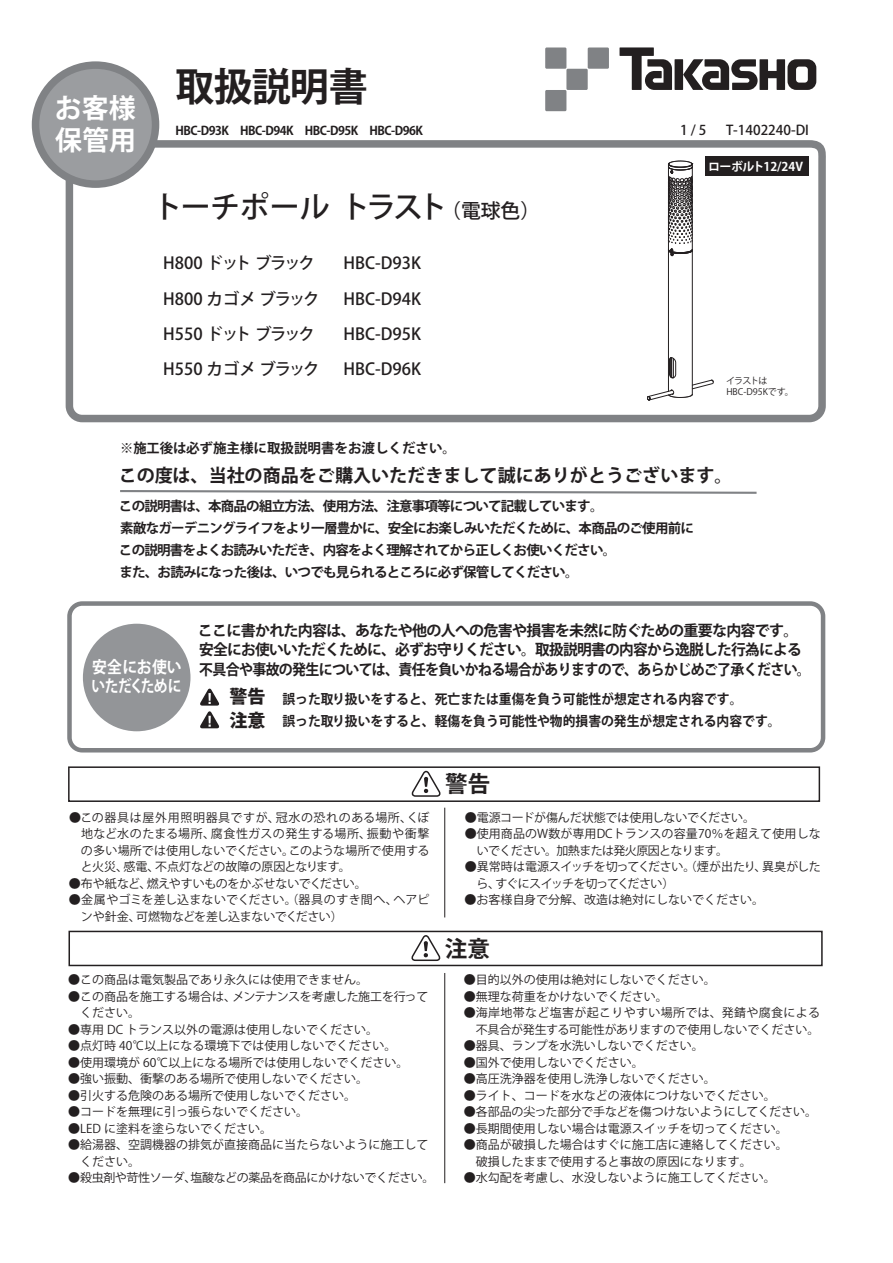
<style>
.page{position:relative;width:893px;height:1263px;background:#fff}
.page>*{position:absolute;margin:0;border:0;box-sizing:border-box;transform-origin:0 0}
.t1{font:700 39px "Koz Go Pro";letter-spacing:-.025em;color:#231f20}
.t2{font:500 30px "Koz Go Pro";letter-spacing:-.05em;color:#231f20}
.t3{font:700 27px "Koz Go Pro";color:#fff}
.t4{font:700 22.5px "Koz Go Pro";color:#231f20}
.t5{font:700 18px "Koz Go Pro";color:#231f20}
.t6{font:800 18px/23.1px "Koz Go Pro";color:#231f20}
.t7{font:500 16.5px/35.2px "Koz Go Pro";color:#231f20;text-align:justify}
.t8{font:700 16.5px/19.5px "Koz Go Pro";letter-spacing:-.02em;color:#fff;scale:.9 1}
.t9{font:700 15px/19.5px "Koz Go Pro";letter-spacing:-.05em;color:#231f20}
.t10{font:700 13.5px/21.9px "Koz Go Pro";letter-spacing:-.055em;color:#231f20}
.t11{font:700 13.5px/22.6px "Koz Go Pro";color:#231f20;scale:.95 1}
.t12{font:700 13.5px "Koz Go Pro";color:#231f20}
.t13{font:500 13.5px "Koz Go Pro";color:#231f20}
.t14{font:12px/16.5px "Koz Go Pro";color:#231f20}
.t15{font:12px/16.5px "Koz Go Pro";letter-spacing:-.04em;color:#231f20}
.t16{font:700 12px "Koz Go Pro";letter-spacing:-.04em;color:#231f20}
.t17{font:12px "Koz Go Pro";letter-spacing:-.035em;color:#231f20}
.t18{font:12px "Koz Go Pro";letter-spacing:-.02em;color:#231f20}
.t19{font:12px "Koz Go Pro";letter-spacing:-.025em;color:#231f20}
.t20{font:700 12px "Koz Go Pro";letter-spacing:-.015em;color:#fff}
.t21{font:9px/10.8px "Koz Go Pro";color:#231f20}
.s1{font-size:19.8px}
</style>
<div class="page">
<svg style="left:619px;top:47px;width:53px;height:43px"></svg>
<div style="left:675px;top:59px;width:8px;height:31px;background:#231f20"></div>
<svg style="left:683px;top:59px;width:133px;height:31px"></svg>
<div style="left:545px;top:47px;width:21px;height:22px;background:#808285"></div>
<div style="left:566px;top:69px;width:22px;height:21px;background:#808285"></div>
<div style="left:588px;top:47px;width:21px;height:22px;background:#808285"></div>
<div style="left:545px;top:90px;width:21px;height:21px;background:#808285"></div>
<svg style="left:62px;top:136px;width:764px;height:287px"></svg>
<div style="left:36px;top:65px;width:120px;height:119px;background:#9b9da0;border-radius:50%"></div>
<div style="left:32px;top:61px;width:127px;height:127px;border:8px solid #808285;border-radius:50%"></div>
<svg style="left:120px;top:490px;width:637px;height:4px"></svg>
<div style="left:68px;top:766px;width:752px;height:36px;border:2px solid #231f20"></div>
<svg style="left:412px;top:770px;width:29px;height:27px"></svg>
<div style="left:69px;top:931px;width:754px;height:35px;border:2px solid #231f20"></div>
<svg style="left:411px;top:933px;width:31px;height:28px"></svg>
<div style="left:83px;top:624px;width:107px;height:107px;background:#939598;border-radius:50%"></div>
<div style="left:67px;top:601px;width:758px;height:151px;border:5px solid #808285;border-radius:13px"></div>
<hr style="left:444px;top:973px;width:1px;height:210px;background:#231f20">
<hr style="left:444px;top:808px;width:1px;height:109px;background:#231f20">
<svg style="left:200px;top:688px;width:20px;height:40px"></svg>
<svg style="left:647px;top:357px;width:67px;height:44px"></svg>
<svg style="left:668px;top:161px;width:25px;height:95px"></svg>
<hr style="left:692px;top:250px;width:1px;height:144px;background:#231f20">
<hr style="left:668px;top:250px;width:1px;height:141px;background:#231f20">
<div style="left:705px;top:157px;width:104px;height:19px;background:#231f20"></div>
<h1 class="t1" style="left:55px;top:61px;width:315px"><sub>お客様</sub> 取扱説明書</h1>
<h3 class="t3" style="left:55px;top:123px;width:82px">保管用</h3>
<p class="t13" style="left:680px;top:122px;width:130px">1 / 5　 T-1402240-DI</p>
<h2 class="t2" style="left:153px;top:188px;width:389px">トーチポール トラスト　<span class="s1">（電球色）</span></h2>
<p class="t16" style="left:176px;top:123px;width:261px">HBC-D93K　HBC-D94K　HBC-D95K　HBC-D96K　</p>
<p class="t20" style="left:708px;top:159px;width:96px">ローボルト12V12/24V</p>
<h3 class="t7" style="left:163px;top:246px;width:259px">H800 ドット ブラック　 HBC-D93K H800 カゴメ ブラック　 HBC-D94K H550 ドット ブラック　 HBC-D95K H550 カゴメ ブラック　 HBC-D96K</h3>
<p class="t21" style="left:726px;top:376px;width:69px">イラストは<br>HBC-D95Kです。</p>
<p class="t12" style="left:120px;top:439px;width:337px">※施工後は必ず施主様に取扱説明書をお渡しください。</p>
<h3 class="t5" style="left:119px;top:463px;width:615px">この度は、当社の商品をご購入いただきまして誠にありがとうございます。</h3>
<p class="t10" style="left:119px;top:496px;width:576px">この説明書は、本商品の組立方法、使用方法、注意事項等について記載しています。<br>素敵なガーデニングライフをより一層豊かに、安全にお楽しみいただくために、本商品のご使用前にこの説明書をよくお読みいただき、内容をよく理解されてから正しくお使いください。<br>また、お読みになった後は、いつでも見られるところに必ず保管してください。</p>
<h3 class="t8" style="left:92px;top:658px;width:102px">安全にお使いいただくために</h3>
<p class="t9" style="left:198px;top:621px;width:614px">ここに書かれた内容は、あなたや他の人への危害や損害を未然に防ぐための重要な内容です。安全にお使いいただくために、必ずお守りください。取扱説明書の内容から逸脱した行為による不具合や事故の発生については、責任を負いかねる場合がありますので、あらかじめご了承ください。</p>
<p class="t11" style="left:282px;top:688px;width:526px">誤った取り扱いをすると、死亡または重傷を負う可能性が想定される内容です。<br>誤った取り扱いをすると、軽傷を負う可能性や物的損害の発生が想定される内容です。</p>
<h3 class="t6" style="left:229px;top:686px;width:37px">警告注意</h3>
<h3 class="t4" style="left:445px;top:770px;width:46px">警告</h3>
<p class="t14" style="left:81px;top:809px;width:350px;text-align:justify;text-indent:-12px">●この器具は屋外用照明器具ですが、冠水の恐れのある場所、くぼ地など水のたまる場所、腐食性ガスの発生する場所、振動や衝撃の多い場所では使用しないでください。このような場所で使用すると火災、感電、不点灯などの故障の原因となります。</p>
<p class="t18" style="left:69px;top:876px;width:299px">●布や紙など、燃えやすいものをかぶせないでください。</p>
<p class="t14" style="left:81px;top:892px;width:350px;text-indent:-12px">●金属やゴミを差し込まないでください。（器具のすき間へ、ヘアピンや針金、可燃物などを差し込まないでください）</p>
<p class="t14" style="left:68px;top:972px;width:301px">●この商品は電気製品であり永久には使用できません。</p>
<p class="t14" style="left:80px;top:988px;width:350px;text-indent:-12px">●この商品を施工する場合は、メンテナンスを考慮した施工を行ってください。</p>
<p class="t14" style="left:68px;top:1021px;width:311px">●専用 DC トランス以外の電源は使用しないでください。</p>
<p class="t14" style="left:68px;top:1038px;width:330px">●点灯時 40℃以上になる環境下では使用しないでください。</p>
<p class="t14" style="left:68px;top:1054px;width:342px">●使用環境が 60℃以上になる場所では使用しないでください。</p>
<p class="t14" style="left:68px;top:1071px;width:301px">●強い振動、衝撃のある場所で使用しないでください。</p>
<p class="t14" style="left:68px;top:1087px;width:289px">●引火する危険のある場所で使用しないでください。</p>
<p class="t14" style="left:68px;top:1104px;width:241px">●コードを無理に引っ張らないでください。</p>
<p class="t14" style="left:68px;top:1120px;width:205px">●LED に塗料を塗らないでください。</p>
<p class="t14" style="left:80px;top:1137px;width:350px;text-indent:-12px">●給湯器、空調機器の排気が直接商品に当たらないように施工してください。</p>
<p class="t17" style="left:68px;top:1170px;width:368px">●殺虫剤や苛性ソーダ、塩酸などの薬品を商品にかけないでください。</p>
<p class="t19" style="left:465px;top:810px;width:292px">●電源コードが傷んだ状態では使用しないでください。</p>
<p class="t14" style="left:477px;top:826px;width:346px;text-indent:-12px">●使用商品のW数が専用DCトランスの容量70％を超えて使用しないでください。加熱または発火原因となります。</p>
<p class="t15" style="left:477px;top:859px;width:346px;text-indent:-12px">●異常時は電源スイッチを切ってください。（煙が出たり、異臭がしたら、すぐにスイッチを切ってください）</p>
<p class="t14" style="left:465px;top:892px;width:301px">●お客様自身で分解、改造は絶対にしないでください。</p>
<h3 class="t4" style="left:445px;top:934px;width:46px">注意</h3>
<p class="t14" style="left:464px;top:972px;width:253px">●目的以外の使用は絶対にしないでください。</p>
<p class="t14" style="left:464px;top:988px;width:205px">●無理な荷重をかけないでください。</p>
<p class="t14" style="left:464px;top:1005px;width:358px;text-align:right">●海岸地帯など塩害が起こりやすい場所では、発錆や腐食による不具合が発生する可能性がありますので使用しないでください。</p>
<p class="t14" style="left:464px;top:1038px;width:241px">●器具、ランプを水洗いしないでください。</p>
<p class="t14" style="left:464px;top:1054px;width:181px">●国外で使用しないでください。</p>
<p class="t14" style="left:464px;top:1071px;width:253px">●高圧洗浄器を使用し洗浄しないでください。</p>
<p class="t14" style="left:464px;top:1087px;width:313px">●ライト、コードを水などの液体につけないでください。</p>
<p class="t14" style="left:464px;top:1104px;width:355px">●各部品の尖った部分で手などを傷つけないようにしてください。</p>
<p class="t14" style="left:464px;top:1120px;width:325px">●長期間使用しない場合は電源スイッチを切ってください。</p>
<p class="t14" style="left:464px;top:1137px;width:325px">●商品が破損した場合はすぐに施工店に連絡してください。　破損したままで使用すると事故の原因になります。</p>
<p class="t14" style="left:464px;top:1170px;width:313px">●水勾配を考慮し、水没しないように施工してください。</p>
</div>
